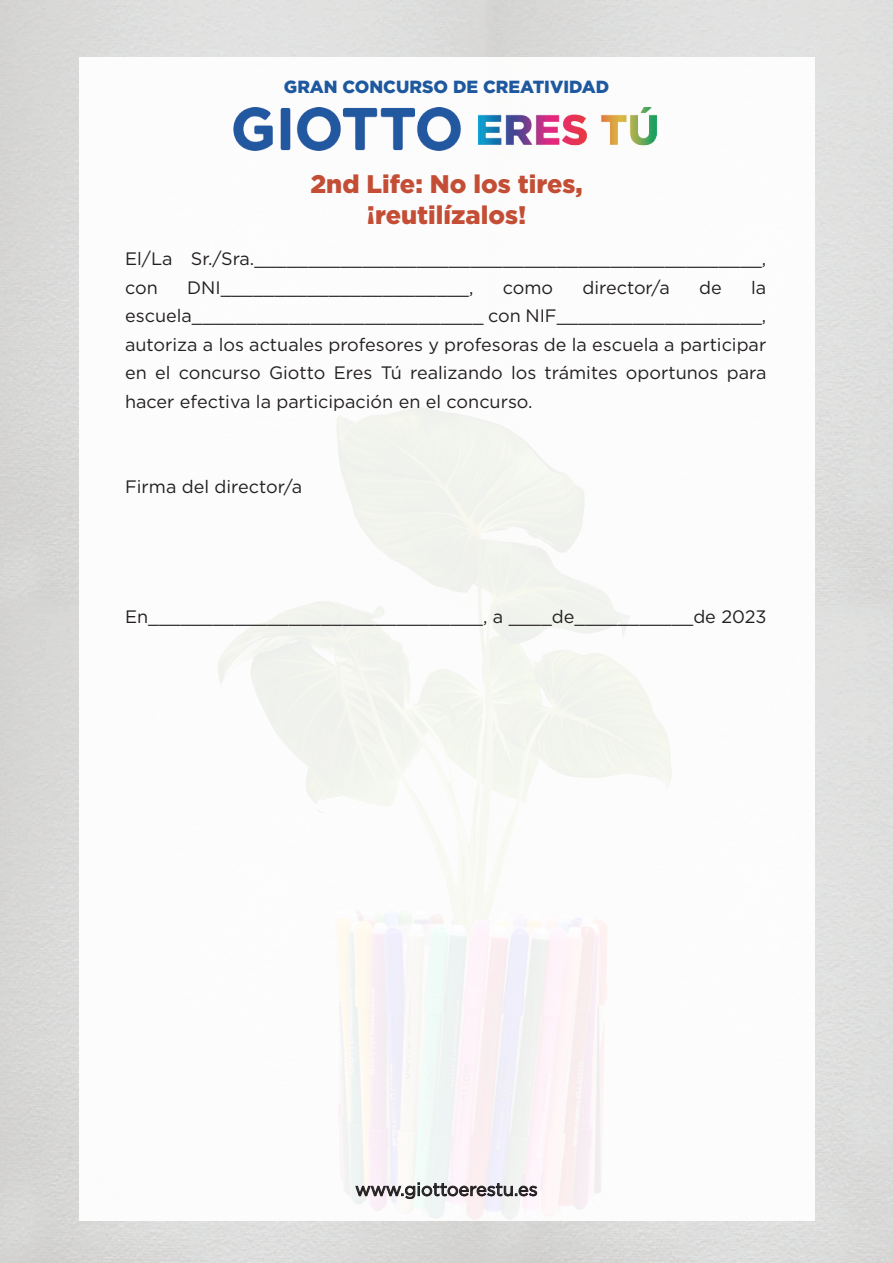
<style>
.page{position:relative;width:893px;height:1263px;background:#dbdcda}
.page>*{position:absolute;margin:0;border:0;box-sizing:border-box;transform-origin:0 0}
.t1{font:900 25.35px/30.5px "Gotham";color:#c34e35;text-align:center}
.t2{font:18px/28.5px "Gotham";color:#231f20}
.t3{font:900 17.55px "Gotham";color:#1e589f}
</style>
<div class="page">
<img style="left:188px;top:1221px;width:573px;height:42px">
<div style="left:79px;top:58px;width:735px;height:1163px;background:#fff"></div>
<svg style="left:355px;top:1182px;width:182px;height:17px"></svg>
<img style="left:233px;top:108px;width:425px;height:42px">
<p class="t3" style="left:284px;top:75px;width:327px">GRAN CONCURSO DE CREATIVIDAD</p>
<h1 class="t1" style="left:310px;top:169px;width:274px">2nd Life: No los tires, ¡reutilízalos!</h1>
<p class="t2" style="left:125px;top:244px;width:643px">El/La Sr./Sra._______________________________________________, con</p>
<p class="t2" style="left:187px;top:273px;width:288px">DNI_______________________,</p>
<p class="t2" style="left:503px;top:273px;width:52px">como</p>
<p class="t2" style="left:582px;top:273px;width:89px">director/a</p>
<p class="t2" style="left:699px;top:273px;width:24px">de</p>
<p class="t2" style="left:125px;top:273px;width:643px;text-align:justify;text-indent:626px">la escuela___________________________ con NIF___________________, autoriza a los actuales profesores y profesoras de la escuela a participar en el concurso Giotto Eres Tú realizando los trámites oportunos para hacer efectiva la participación en el concurso.</p>
<p class="t2" style="left:125px;top:472px;width:178px">Firma del director/a</p>
<p class="t2" style="left:125px;top:602px;width:643px">En_______________________________, a ____de___________de 2023</p>
<p class="t2" style="left:355px;top:1174px;width:184px">www.giottoerestu.es</p>
</div>
